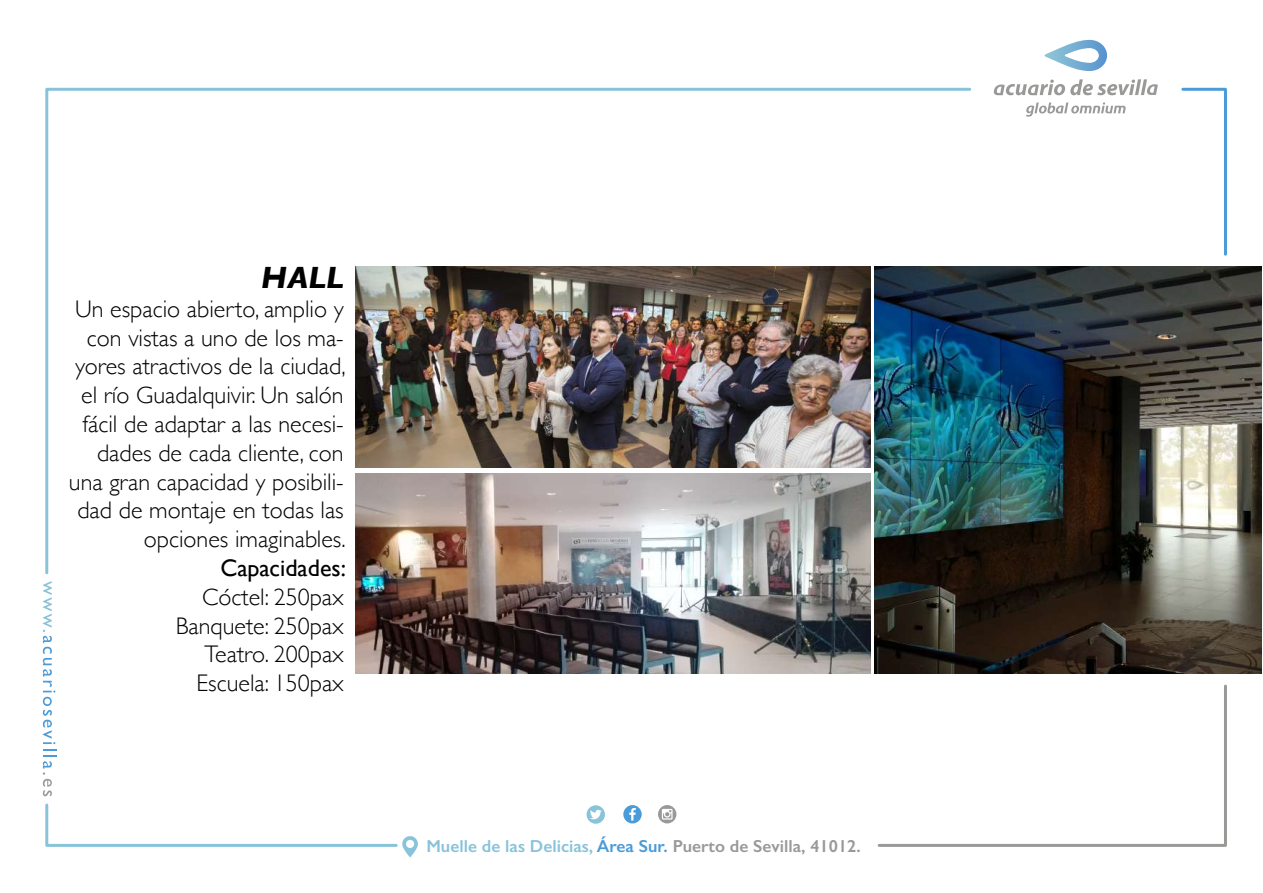
<style>
.page{position:relative;width:1263px;height:893px;background:#fff}
.page>*{position:absolute;margin:0;border:0;box-sizing:border-box;transform-origin:0 0}
.t1{font:italic 700 31.35px "Gill Sans";color:#000}
.t2{font:300 24px/28.8px "Gill Sans";color:#000;text-align:right}
.t3{font:24px "Gill Sans";color:#000}
.t4{font:600 17.4px "Gill Sans";color:#999998}
.s1{color:#89c3d9}
.s2{color:#4b9bd8}
</style>
<div class="page">
<svg style="left:877px;top:684px;width:350px;height:163px"></svg>
<svg style="left:1181px;top:87px;width:46px;height:169px"></svg>
<svg style="left:45px;top:87px;width:927px;height:489px"></svg>
<svg style="left:43px;top:581px;width:13px;height:215px"></svg>
<svg style="left:587px;top:805px;width:18px;height:19px"></svg>
<svg style="left:623px;top:805px;width:19px;height:18px"></svg>
<svg style="left:658px;top:805px;width:18px;height:18px"></svg>
<svg style="left:45px;top:803px;width:373px;height:54px"></svg>
<svg style="left:994px;top:79px;width:164px;height:16px"></svg>
<svg style="left:1026px;top:102px;width:100px;height:15px"></svg>
<svg style="left:1045px;top:40px;width:62px;height:31px"></svg>
<img style="left:355px;top:473px;width:515px;height:201px">
<img style="left:875px;top:267px;width:387px;height:407px">
<img style="left:355px;top:267px;width:515px;height:201px">
<h1 class="t1" style="left:261px;top:259px;width:84px">HALL</h1>
<p class="t2" style="left:69px;top:293px;width:278px">Un espacio abierto, amplio y con vistas a uno de los ma&shy;yores atractivos de la ciudad, el río Guadalquivir. Un salón fácil de adaptar a las necesi&shy;dades de cada cliente, con una gran capacidad y posibili&shy;dad de montaje en todas las opciones imaginables.</p>
<p class="t3" style="left:220px;top:554px;width:127px">Capacidades:</p>
<p class="t2" style="left:176px;top:581px;width:169px">Cóctel: 250pax<br>Banquete: 250pax<br>Teatro. 200pax<br>Escuela: 150pax</p>
<p class="t4" style="left:426px;top:836px;width:436px"><span class="s1">Muelle de las Delicias,</span> <span class="s2">Área Sur.</span> Puerto de Sevilla, 41012.</p>
</div>
